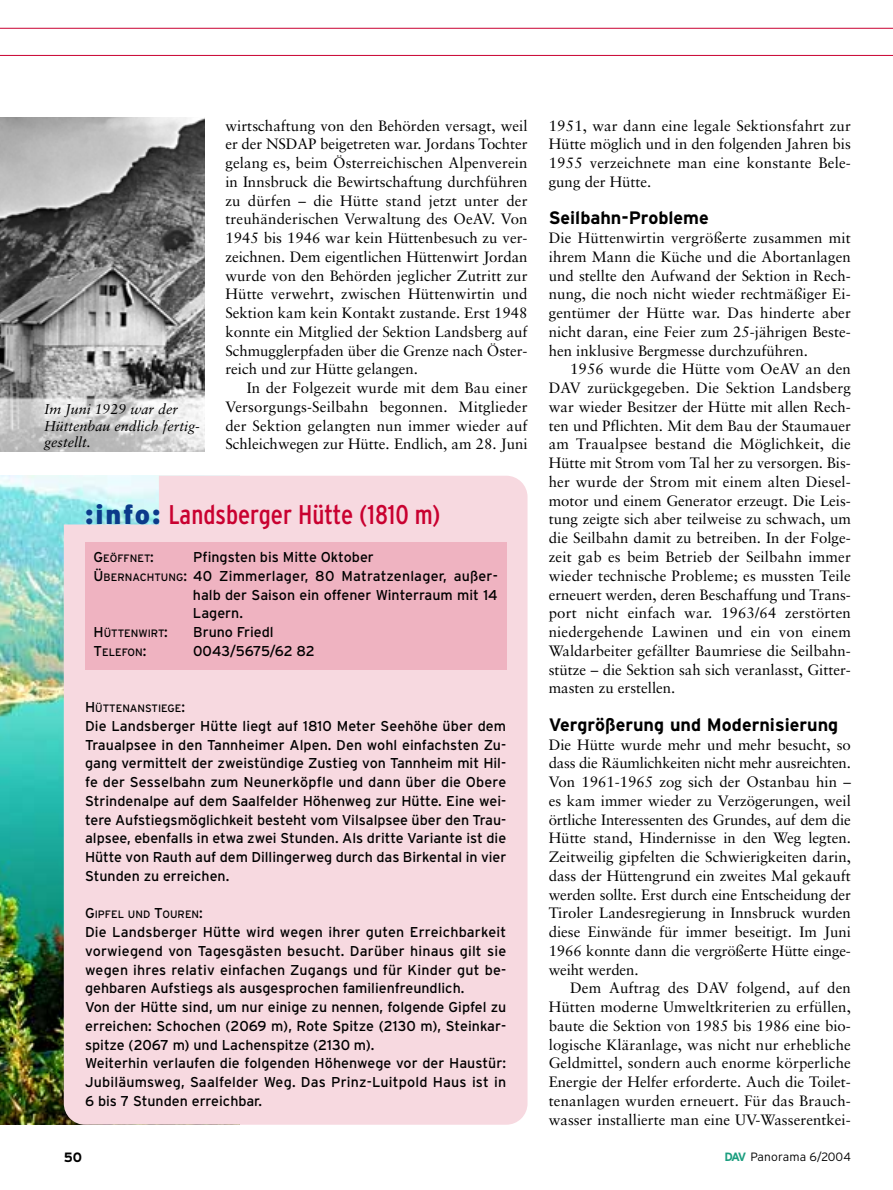
<style>
.page{position:relative;width:893px;height:1190px;background:#fff}
.page>*{position:absolute;margin:0;border:0;box-sizing:border-box;transform-origin:0 0}
.t1{font:condensed 27px "Interstate";color:#c90130}
.t2{font:700 18px "Interstate";color:#000}
.t3{font:15px/18.8px "Sabon";color:#000;text-align:justify}
.t4{font:14.25px/18.8px "Interstate";color:#000;text-align:justify}
.t5{font:italic 14.25px/16.5px "Sabon";color:#000}
.t6{font:700 13.5px "Interstate";color:#000}
.t7{font:300 12px "Interstate";letter-spacing:.005em;color:#000}
.t8{font:10.65px "Interstate";color:#000}
.s1{font-weight:900;font-stretch:normal;color:#0b3a8a}
.s2{font-size:14.25px}
.s3{font-size:10.65px}
.s4{font-weight:700;color:#1b9e7f}
</style>
<div class="page">
<hr style="left:0;top:28px;width:892px;height:1px;background:#c90130">
<img style="left:0;top:476px;width:64px;height:648px">
<div style="left:64px;top:476px;width:463px;height:648px;background:#f7d9e0"></div>
<div style="left:85px;top:542px;width:421px;height:127px;background:#efb3c1"></div>
<img style="left:0;top:118px;width:204px;height:333px">
<hr style="left:0;top:55px;width:892px;height:1px;background:#c90130">
<p class="t5" style="left:44px;top:402px;width:157px">Im Juni 1929 war der<br>Hüttenbau endlich fertig&shy;gestellt.</p>
<p class="t3" style="left:225px;top:117px;width:303px">wirtschaftung von den Behörden versagt, weil er der NSDAP beigetreten war. Jordans Tochter gelang es, beim Österreichischen Alpenverein in Innsbruck die Bewirtschaftung durchführen zu dürfen – die Hütte stand jetzt unter der treuhänderischen Verwaltung des OeAV. Von 1945 bis 1946 war kein Hüttenbesuch zu ver&shy;zeichnen. Dem eigentlichen Hüttenwirt Jordan wurde von den Behörden jeglicher Zutritt zur Hütte verwehrt, zwischen Hüttenwirtin und Sektion kam kein Kontakt zustande. Erst 1948 konnte ein Mitglied der Sektion Landsberg auf Schmugglerpfaden über die Grenze nach Öster&shy;reich und zur Hütte gelangen.</p>
<p class="t3" style="left:225px;top:380px;width:303px;text-indent:21px">In der Folgezeit wurde mit dem Bau einer Versorgungs-Seilbahn begonnen. Mitglieder der Sektion gelangten nun immer wieder auf Schleichwegen zur Hütte. Endlich, am 28. Juni</p>
<h1 class="t1" style="left:85px;top:505px;width:357px"><span class="s1">:info:</span> Landsberger Hütte (1810 m)</h1>
<p class="t8" style="left:94px;top:554px;width:62px"><span class="s2">G</span>EÖFFNET<span class="s2">:</span></p>
<p class="t4" style="left:193px;top:549px;width:182px">Pfingsten bis Mitte Oktober</p>
<p class="t4" style="left:94px;top:568px;width:406px">Ü<span class="s3">BERNACHTUNG</span>: 40 Zimmerlager, 80 Matratzenlager, außer-</p>
<p class="t4" style="left:193px;top:586px;width:306px">halb der Saison ein offener Winterraum mit 14</p>
<p class="t4" style="left:193px;top:605px;width:52px">Lagern.</p>
<p class="t8" style="left:94px;top:629px;width:76px"><span class="s2">H</span>ÜTTENWIRT<span class="s2">:</span></p>
<p class="t4" style="left:193px;top:624px;width:82px">Bruno Friedl</p>
<p class="t8" style="left:94px;top:648px;width:54px"><span class="s2">T</span>ELEFON<span class="s2">:</span></p>
<p class="t4" style="left:193px;top:643px;width:123px">0043/5675/62 82</p>
<p class="t8" style="left:85px;top:704px;width:101px"><span class="s2">H</span>ÜTTENANSTIEGE<span class="s2">:</span></p>
<p class="t4" style="left:85px;top:718px;width:423px">Die Landsberger Hütte liegt auf 1810 Meter Seehöhe über dem Traualpsee in den Tannheimer Alpen. Den wohl einfachsten Zu&shy;gang vermittelt der zweistündige Zustieg von Tannheim mit Hil&shy;fe der Sesselbahn zum Neunerköpfle und dann über die Obere Strindenalpe auf dem Saalfelder Höhenweg zur Hütte. Eine wei&shy;tere Aufstiegsmöglichkeit besteht vom Vilsalpsee über den Trau&shy;alpsee, ebenfalls in etwa zwei Stunden. Als dritte Variante ist die Hütte von Rauth auf dem Dillingerweg durch das Birkental in vier Stunden zu erreichen.</p>
<p class="t8" style="left:85px;top:910px;width:119px"><span class="s2">G</span>IPFEL UND <span class="s2">T</span>OUREN<span class="s2">:</span></p>
<p class="t4" style="left:85px;top:924px;width:423px;text-align:left">Die Landsberger Hütte wird wegen ihrer guten Erreichbarkeit vorwiegend von Tagesgästen besucht. Darüber hinaus gilt sie wegen ihres relativ einfachen Zugangs und für Kinder gut be&shy;gehbaren Aufstiegs als ausgesprochen familienfreundlich.<br>Von der Hütte sind, um nur einige zu nennen, folgende Gipfel zu erreichen: Schochen (2069 m), Rote Spitze (2130 m), Steinkar&shy;spitze (2067 m) und Lachenspitze (2130 m).<br>Weiterhin verlaufen die folgenden Höhenwege vor der Haustür:<br>Jubiläumsweg, Saalfelder Weg. Das Prinz-Luitpold Haus ist in 6 bis 7 Stunden erreichbar.</p>
<p class="t3" style="left:549px;top:117px;width:303px">1951, war dann eine legale Sektionsfahrt zur Hütte möglich und in den folgenden Jahren bis 1955 verzeichnete man eine konstante Bele&shy;gung der Hütte.</p>
<p class="t2" style="left:549px;top:211px;width:161px">Seilbahn-Probleme</p>
<p class="t3" style="left:549px;top:230px;width:303px">Die Hüttenwirtin vergrößerte zusammen mit ihrem Mann die Küche und die Abortanlagen und stellte den Aufwand der Sektion in Rech&shy;nung, die noch nicht wieder rechtmäßiger Ei&shy;gentümer der Hütte war. Das hinderte aber nicht daran, eine Feier zum 25-jährigen Beste&shy;hen inklusive Bergmesse durchzuführen.</p>
<p class="t3" style="left:549px;top:361px;width:303px;text-indent:21px">1956 wurde die Hütte vom OeAV an den DAV zurückgegeben. Die Sektion Landsberg war wieder Besitzer der Hütte mit allen Rech&shy;ten und Pflichten. Mit dem Bau der Staumauer am Traualpsee bestand die Möglichkeit, die Hütte mit Strom vom Tal her zu versorgen. Bis&shy;her wurde der Strom mit einem alten Diesel&shy;motor und einem Generator erzeugt. Die Leis&shy;tung zeigte sich aber teilweise zu schwach, um die Seilbahn damit zu betreiben. In der Folge&shy;zeit gab es beim Betrieb der Seilbahn immer wieder technische Probleme; es mussten Teile erneuert werden, deren Beschaffung und Trans&shy;port nicht einfach war. 1963/64 zerstörten niedergehende Lawinen und ein von einem Waldarbeiter gefällter Baumriese die Seilbahn&shy;stütze – die Sektion sah sich veranlasst, Gitter&shy;masten zu erstellen.</p>
<p class="t2" style="left:549px;top:717px;width:291px">Vergrößerung und Modernisierung</p>
<p class="t3" style="left:549px;top:736px;width:303px">Die Hütte wurde mehr und mehr besucht, so dass die Räumlichkeiten nicht mehr ausreichten.<br>Von 1961-1965 zog sich der Ostanbau hin – es kam immer wieder zu Verzögerungen, weil örtliche Interessenten des Grundes, auf dem die Hütte stand, Hindernisse in den Weg legten.<br>Zeitweilig gipfelten die Schwierigkeiten darin, dass der Hüttengrund ein zweites Mal gekauft werden sollte. Erst durch eine Entscheidung der Tiroler Landesregierung in Innsbruck wurden diese Einwände für immer beseitigt. Im Juni 1966 konnte dann die vergrößerte Hütte einge&shy;weiht werden.</p>
<p class="t3" style="left:549px;top:980px;width:303px;text-indent:21px">Dem Auftrag des DAV folgend, auf den Hütten moderne Umweltkriterien zu erfüllen, baute die Sektion von 1985 bis 1986 eine bio&shy;logische Kläranlage, was nicht nur erhebliche Geldmittel, sondern auch enorme körperliche Energie der Helfer erforderte. Auch die Toilet&shy;tenanlagen wurden erneuert. Für das Brauch&shy;wasser installierte man eine UV-Wasserentkei-</p>
<p class="t6" style="left:64px;top:1152px;width:20px">50</p>
<p class="t7" style="left:724px;top:1152px;width:128px"><span class="s4">DAV</span> Panorama 6/2004</p>
</div>
